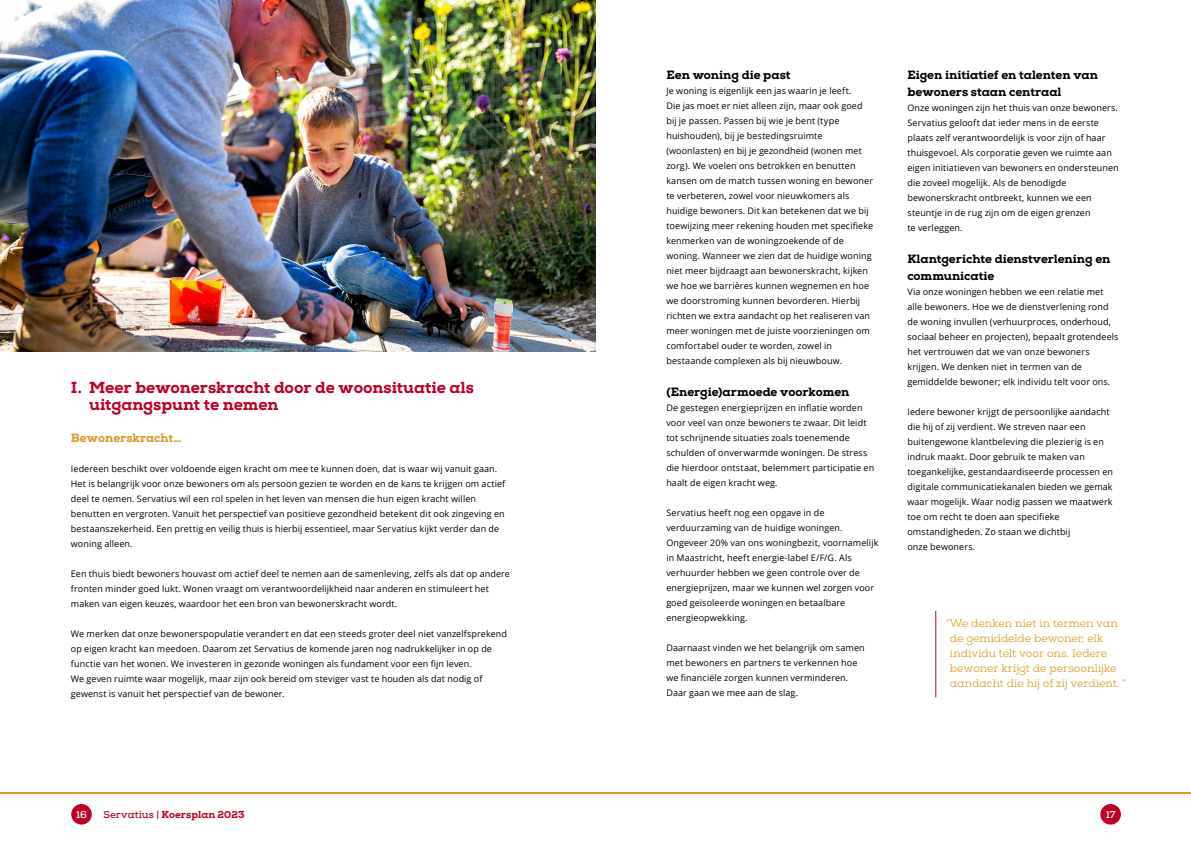
<style>
.page{position:relative;width:1191px;height:842px;background:#fff}
.page>*{position:absolute;margin:0;border:0;box-sizing:border-box;transform-origin:0 0}
.t1{font:800 16px/17px "Nexa Slab";letter-spacing:-.005em;color:#be0027}
.t2{font:800 12px/17px "Nexa Slab";letter-spacing:-.005em;color:#000}
.t3{font:800 12px "Nexa Slab";color:#da9a23}
.t4{font:11px/15px "Nexa Slab";letter-spacing:-.01em;color:#da9a23}
.t5{font:800 10px "Nexa Slab";letter-spacing:.005em;color:#be0027}
.t6{font:700 10px "Nexa Slab";color:#fff}
.t7{font:9px/15px "Open Sans";letter-spacing:.01em;color:#000}
.s1{font-weight:700}
</style>
<div class="page">
<img style="left:0;top:0;width:595px;height:351px">
<hr style="left:935px;top:611px;width:1px;height:86px;background:#be0027">
<hr style="left:0;top:792px;width:1191px;height:2px;background:#da9a23">
<div style="left:1100px;top:804px;width:20px;height:20px;background:#be0027;border-radius:50%"></div>
<div style="left:71px;top:804px;width:21px;height:20px;background:#be0027;border-radius:50%"></div>
<h1 class="t1" style="left:89px;top:379px;width:386px;text-indent:-18px">I. Meer bewonerskracht door de woonsituatie als uitgangspunt te nemen</h1>
<h2 class="t3" style="left:71px;top:430px;width:112px">Bewonerskracht…</h2>
<p class="t7" style="left:71px;top:460px;width:436px">Iedereen beschikt over voldoende eigen kracht om mee te kunnen doen, dat is waar wij vanuit gaan.<br>Het is belangrijk voor onze bewoners om als persoon gezien te worden en de kans te krijgen om actief deel te nemen. Servatius wil een rol spelen in het leven van mensen die hun eigen kracht willen benutten en vergroten. Vanuit het perspectief van positieve gezondheid betekent dit ook zingeving en bestaanszekerheid. Een prettig en veilig thuis is hierbij essentieel, maar Servatius kijkt verder dan de woning alleen.</p>
<p class="t7" style="left:71px;top:565px;width:440px">Een thuis biedt bewoners houvast om actief deel te nemen aan de samenleving, zelfs als dat op andere fronten minder goed lukt. Wonen vraagt om verantwoordelijkheid naar anderen en stimuleert het maken van eigen keuzes, waardoor het een bron van bewonerskracht wordt.</p>
<p class="t7" style="left:71px;top:625px;width:437px">We merken dat onze bewonerspopulatie verandert en dat een steeds groter deel niet vanzelfsprekend op eigen kracht kan meedoen. Daarom zet Servatius de komende jaren nog nadrukkelijker in op de functie van het wonen. We investeren in gezonde woningen als fundament voor een fijn leven.<br>We geven ruimte waar mogelijk, maar zijn ook bereid om steviger vast te houden als dat nodig of gewenst is vanuit het perspectief van de bewoner.</p>
<h2 class="t2" style="left:666px;top:67px;width:126px">Een woning die past</h2>
<p class="t7" style="left:666px;top:83px;width:208px">Je woning is eigenlijk een jas waarin je leeft.<br>Die jas moet er niet alleen zijn, maar ook goed bij je passen. Passen bij wie je bent (type huishouden), bij je bestedingsruimte (woonlasten) en bij je gezondheid (wonen met zorg). We voelen ons betrokken en benutten kansen om de match tussen woning en bewoner te verbeteren, zowel voor nieuwkomers als huidige bewoners. Dit kan betekenen dat we bij toewijzing meer rekening houden met specifieke kenmerken van de woningzoekende of de woning. Wanneer we zien dat de huidige woning niet meer bijdraagt aan bewonerskracht, kijken we hoe we barrières kunnen wegnemen en hoe we doorstroming kunnen bevorderen. Hierbij richten we extra aandacht op het realiseren van meer woningen met de juiste voorzieningen om comfortabel ouder te worden, zowel in bestaande complexen als bij nieuwbouw.</p>
<h2 class="t2" style="left:666px;top:384px;width:185px">(Energie)armoede voorkomen</h2>
<p class="t7" style="left:666px;top:400px;width:209px">De gestegen energieprijzen en inflatie worden voor veel van onze bewoners te zwaar. Dit leidt tot schrijnende situaties zoals toenemende schulden of onverwarmde woningen. De stress die hierdoor ontstaat, belemmert participatie en haalt de eigen kracht weg.</p>
<p class="t7" style="left:666px;top:505px;width:213px">Servatius heeft nog een opgave in de verduurzaming van de huidige woningen.<br>Ongeveer 20% van ons woningbezit, voornamelijk in Maastricht, heeft energie-label E/F/G. Als verhuurder hebben we geen controle over de energieprijzen, maar we kunnen wel zorgen voor goed geïsoleerde woningen en betaalbare energieopwekking.</p>
<p class="t7" style="left:666px;top:640px;width:200px">Daarnaast vinden we het belangrijk om samen met bewoners en partners te verkennen hoe we financiële zorgen kunnen verminderen.<br>Daar gaan we mee aan de slag.</p>
<h2 class="t2" style="left:907px;top:67px;width:192px">Eigen initiatief en talenten van bewoners staan centraal</h2>
<p class="t7" style="left:907px;top:100px;width:213px">Onze woningen zijn het thuis van onze bewoners.<br>Servatius gelooft dat ieder mens in de eerste plaats zelf verantwoordelijk is voor zijn of haar thuisgevoel. Als corporatie geven we ruimte aan eigen initiatieven van bewoners en ondersteunen die zoveel mogelijk. Als de benodigde bewonerskracht ontbreekt, kunnen we een steuntje in de rug zijn om de eigen grenzen<br>te verleggen.</p>
<h2 class="t2" style="left:907px;top:251px;width:204px">Klantgerichte dienstverlening en communicatie</h2>
<p class="t7" style="left:907px;top:284px;width:213px">Via onze woningen hebben we een relatie met alle bewoners. Hoe we de dienstverlening rond de woning invullen (verhuurproces, onderhoud, sociaal beheer en projecten), bepaalt grotendeels het vertrouwen dat we van onze bewoners krijgen. We denken niet in termen van de gemiddelde bewoner; elk individu telt voor ons.</p>
<p class="t7" style="left:907px;top:404px;width:207px">Iedere bewoner krijgt de persoonlijke aandacht die hij of zij verdient. We streven naar een buitengewone klantbeleving die plezierig is en indruk maakt. Door gebruik te maken van toegankelijke, gestandaardiseerde processen en digitale communicatiekanalen bieden we gemak waar mogelijk. Waar nodig passen we maatwerk toe om recht te doen aan specifieke omstandigheden. Zo staan we dichtbij<br>onze bewoners.</p>
<p class="t4" style="left:950px;top:616px;width:178px;text-indent:-4px">“We denken niet in termen van de gemiddelde bewoner; elk individu telt voor ons. Iedere bewoner krijgt de persoonlijke aandacht die hij of zij verdient. ”</p>
<p class="t6" style="left:76px;top:808px;width:12px">16</p>
<p class="t5" style="left:103px;top:808px;width:143px"><span class="s1">Servatius |</span> Koersplan 2023</p>
<p class="t6" style="left:1105px;top:808px;width:11px">17</p>
</div>
